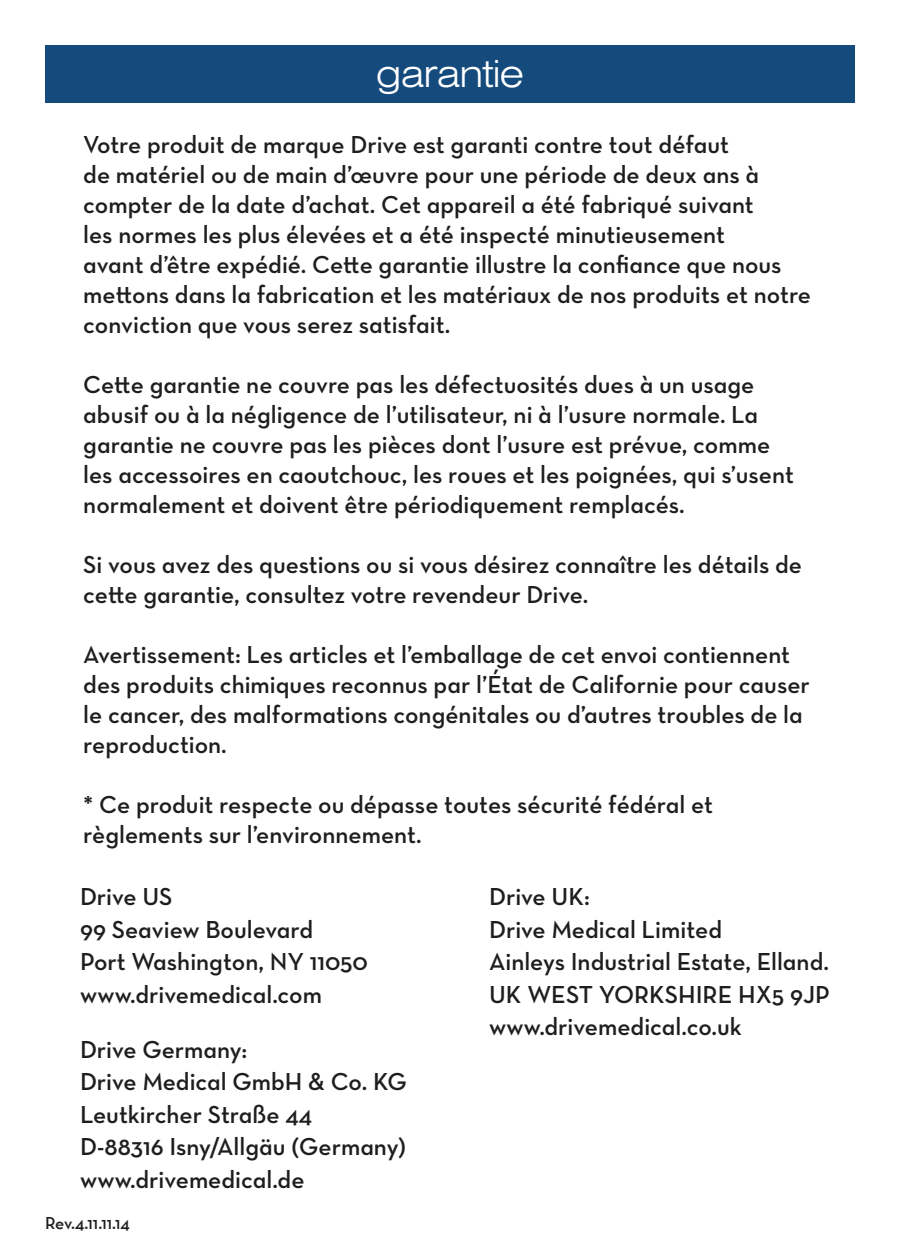
<style>
.page{position:relative;width:900px;height:1260px;background:#fff}
.page>*{position:absolute;margin:0;border:0;box-sizing:border-box;transform-origin:0 0}
.t1{font:300 expanded 37.5px "Swiss 721 BT";letter-spacing:-.03em;color:#fff}
.t2{font:25px/30px "Neutraface Text Demi Alt";color:#201d1e}
.t3{font:17.5px "Neutraface Text TT Demi Alt";color:#231f20}
</style>
<div class="page">
<div style="left:45px;top:45px;width:810px;height:57px;background:#144a7c"></div>
<h1 class="t1" style="left:376px;top:52px;width:149px">garantie</h1>
<p class="t2" style="left:83px;top:129px;width:729px">Votre produit de marque Drive est garanti contre tout défaut<br>de matériel ou de main d’œuvre pour une période de deux ans à compter de la date d’achat. Cet appareil a été fabriqué suivant<br>les normes les plus élevées et a été inspecté minutieusement<br>avant d’être expédié. Cette garantie illustre la confiance que nous mettons dans la fabrication et les matériaux de nos produits et notre conviction que vous serez satisfait.</p>
<p class="t2" style="left:83px;top:369px;width:712px">Cette garantie ne couvre pas les défectuosités dues à un usage abusif ou à la négligence de l’utilisateur, ni à l’usure normale. La garantie ne couvre pas les pièces dont l’usure est prévue, comme les accessoires en caoutchouc, les roues et les poignées, qui s’usent normalement et doivent être périodiquement remplacés.</p>
<p class="t2" style="left:83px;top:549px;width:720px">Si vous avez des questions ou si vous désirez connaître les détails de cette garantie, consultez votre revendeur Drive.</p>
<p class="t2" style="left:83px;top:639px;width:728px">Avertissement: Les articles et l’emballage de cet envoi contiennent des produits chimiques reconnus par l’État de Californie pour causer le cancer, des malformations congénitales ou d’autres troubles de la reproduction.</p>
<p class="t2" style="left:83px;top:789px;width:631px">* Ce produit respecte ou dépasse toutes sécurité fédéral et règlements sur l’environnement.</p>
<p class="t2" style="left:80px;top:880px;width:290px;line-height:32.5px">Drive US<br>99 Seaview Boulevard<br>Port Washington, NY 11050 www.drivemedical.com</p>
<p class="t2" style="left:80px;top:1033px;width:328px;line-height:32.5px">Drive Germany:<br>Drive Medical GmbH &amp; Co. KG<br>Leutkircher Straße 44<br>D-88316 Isny/Allgäu (Germany) www.drivemedical.de</p>
<p class="t2" style="left:489px;top:880px;width:342px;line-height:32.5px">Drive UK:<br>Drive Medical Limited<br>Ainleys Industrial Estate, Elland.<br>UK WEST YORKSHIRE HX5 9JP www.drivemedical.co.uk</p>
<p class="t3" style="left:45px;top:1212px;width:86px">Rev.4.11.11.14</p>
</div>
